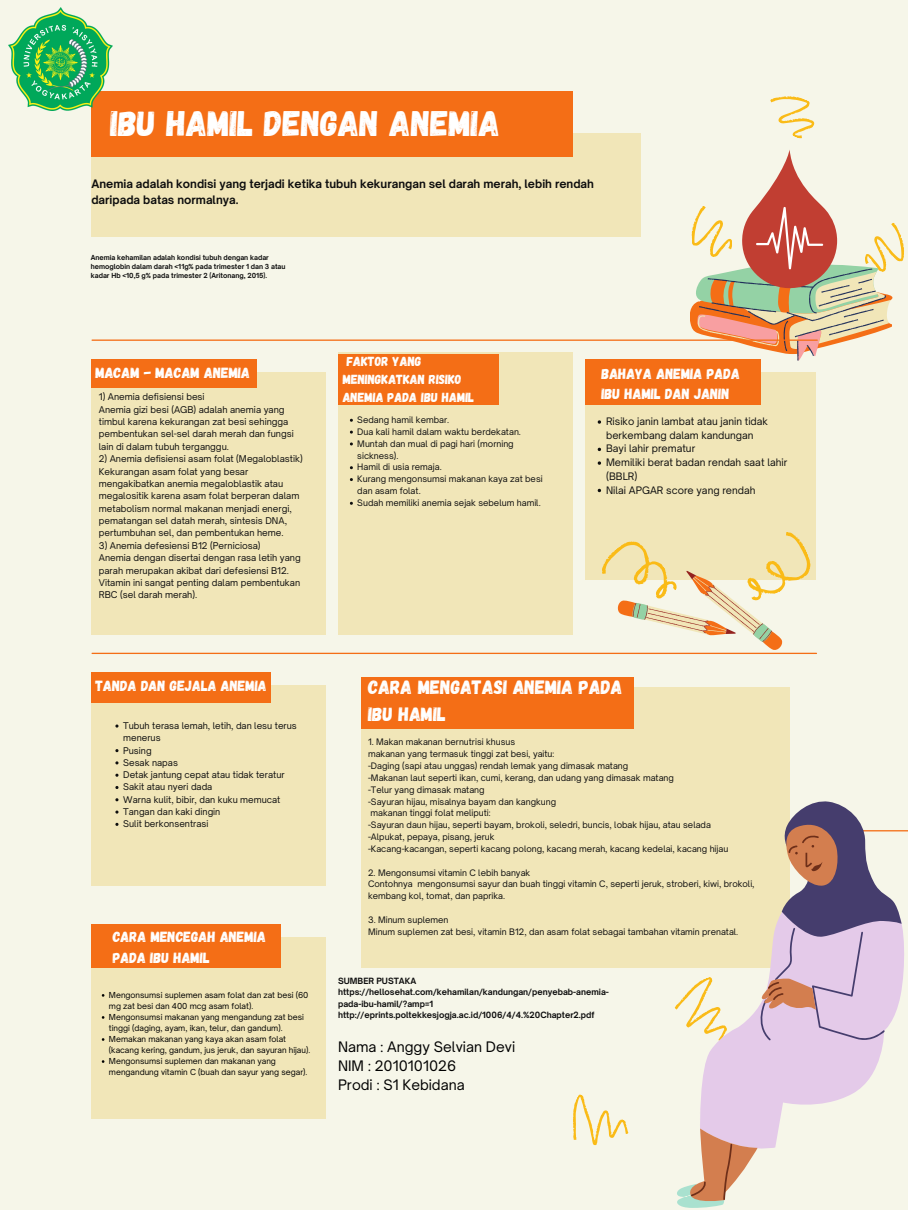
<style>
.page{position:relative;width:908px;height:1210px;background:#fff}
.page>*{position:absolute;margin:0;border:0;box-sizing:border-box;transform-origin:0 0}
.t1{font:35.45px "Gagalin";color:#fff}
.t2{font:19.29px/26.8px "Gagalin";color:#fff}
.t3{font:14.7px/20.5px "Gagalin";color:#fff}
.t4{font:13.86px "Open Sauce One";color:#000}
.t5{font:13.12px/18.3px "Gagalin";color:#fff}
.t6{font:700 11.2px/15.5px "Open Sauce One";color:#0e0e0e}
.t7{font:9.87px/13.7px "Open Sauce One";color:#0e0e0e}
.t8{font:8.92px/12.4px "Open Sauce One";color:#0e0e0e}
.t9{font:8.86px/12.3px "Open Sauce One";color:#0e0e0e}
.t10{font:8.57px/11.9px "Open Sauce One";color:#0e0e0e}
.t11{font:8.54px/11.8px "Open Sauce One";color:#0e0e0e}
.t12{font:700 8.26px/11.3px "Open Sauce One";color:#0e0e0e}
.t13{font:7.91px/11px "Open Sauce One";color:#000}
.t14{font:700 6.65px/9.3px "Open Sauce One";color:#0e0e0e}
</style>
<div class="page">
<div style="left:0;top:0;width:907px;height:1210px;background:#f6f6e9"></div>
<div style="left:91px;top:134px;width:549px;height:103px;background:#f1e6b8"></div>
<div style="left:91px;top:91px;width:481px;height:66px;background:#f46e16"></div>
<hr style="left:424px;top:830px;width:483px;height:1px;background:#f46e16">
<svg style="left:674px;top:993px;width:13px;height:34px"></svg>
<hr style="left:92px;top:653px;width:724px;height:1px;background:#f46e16">
<div style="left:361px;top:687px;width:428px;height:280px;background:#f1e6b8"></div>
<div style="left:584px;top:372px;width:231px;height:208px;background:#f1e6b8"></div>
<svg style="left:595px;top:527px;width:221px;height:185px"></svg>
<div style="left:91px;top:372px;width:234px;height:262px;background:#f1e6b8"></div>
<div style="left:91px;top:359px;width:165px;height:28px;background:#f46e16"></div>
<div style="left:338px;top:353px;width:234px;height:281px;background:#f1e6b8"></div>
<div style="left:338px;top:353px;width:160px;height:51px;background:#f46e16"></div>
<div style="left:584px;top:359px;width:176px;height:45px;background:#f46e16"></div>
<div style="left:91px;top:686px;width:234px;height:200px;background:#f1e6b8"></div>
<div style="left:91px;top:672px;width:180px;height:30px;background:#f46e16"></div>
<div style="left:91px;top:937px;width:234px;height:182px;background:#f1e6b8"></div>
<div style="left:91px;top:923px;width:190px;height:44px;background:#f46e16"></div>
<svg style="left:770px;top:96px;width:45px;height:43px"></svg>
<svg style="left:573px;top:1094px;width:56px;height:52px"></svg>
<hr style="left:92px;top:339px;width:725px;height:2px;background:#f46e16">
<div style="left:361px;top:677px;width:272px;height:52px;background:#f46e16"></div>
<img style="left:8px;top:8px;width:105px;height:103px">
<svg style="left:677px;top:1186px;width:46px;height:22px"></svg>
<svg style="left:839px;top:921px;width:65px;height:179px"></svg>
<svg style="left:789px;top:799px;width:112px;height:242px"></svg>
<svg style="left:687px;top:819px;width:152px;height:385px"></svg>
<svg style="left:690px;top:832px;width:132px;height:368px"></svg>
<svg style="left:688px;top:150px;width:216px;height:214px"></svg>
<svg style="left:597px;top:420px;width:4px;height:4px"></svg>
<svg style="left:597px;top:461px;width:4px;height:4px"></svg>
<svg style="left:597px;top:489px;width:4px;height:3px"></svg>
<p class="t1" style="left:110px;top:100px;width:391px">IBU HAMIL DENGAN ANEMIA</p>
<p class="t6" style="left:91px;top:176px;width:504px">Anemia adalah kondisi yang terjadi ketika tubuh kekurangan sel darah merah, lebih rendah daripada batas normalnya.</p>
<p class="t14" style="left:91px;top:252px;width:196px">Anemia kehamilan adalah kondisi tubuh dengan kadar hemoglobin dalam darah &lt;11g% pada trimester 1 dan 3 atau kadar Hb &lt;10,5 g% pada trimester 2 (Aritonang, 2015).</p>
<p class="t3" style="left:95px;top:362px;width:156px">MACAM - MACAM ANEMIA</p>
<p class="t8" style="left:99px;top:390px;width:107px">1) Anemia defisiensi besi</p>
<p class="t8" style="left:99px;top:403px;width:196px">Anemia gizi besi (AGB) adalah anemia yang timbul karena kekurangan zat besi sehingga pembentukan sel-sel darah merah dan fungsi lain di dalam tubuh terganggu.</p>
<p class="t8" style="left:99px;top:452px;width:205px">2) Anemia defisiensi asam folat (Megaloblastik)</p>
<p class="t8" style="left:99px;top:465px;width:202px">Kekurangan asam folat yang besar mengakibatkan anemia megaloblastik atau megalositik karena asam folat berperan dalam metabolism normal makanan menjadi energi, pematangan sel datah merah, sintesis DNA, pertumbuhan sel, dan pembentukan heme.</p>
<p class="t8" style="left:99px;top:539px;width:163px">3) Anemia defesiensi B12 (Perniciosa)</p>
<p class="t8" style="left:99px;top:551px;width:203px">Anemia dengan disertai dengan rasa letih yang parah merupakan akibat dari defesiensi B12.<br>Vitamin ini sangat penting dalam pembentukan RBC (sel darah merah).</p>
<p class="t5" style="left:342px;top:351px;width:133px;text-indent:4px">FAKTOR YANG<br>MENINGKATKAN RISIKO<br>ANEMIA PADA IBU HAMIL</p>
<p class="t10" style="left:357px;top:414px;width:93px">Sedang hamil kembar.</p>
<p class="t10" style="left:357px;top:425px;width:165px">Dua kali hamil dalam waktu berdekatan.</p>
<p class="t10" style="left:357px;top:437px;width:158px">Muntah dan mual di pagi hari (morning sickness).</p>
<p class="t10" style="left:357px;top:461px;width:86px">Hamil di usia remaja.</p>
<p class="t10" style="left:357px;top:473px;width:187px">Kurang mengonsumsi makanan kaya zat besi dan asam folat.</p>
<p class="t10" style="left:357px;top:497px;width:185px">Sudah memiliki anemia sejak sebelum hamil.</p>
<p class="t3" style="left:601px;top:362px;width:140px">BAHAYA ANEMIA PADA<br>IBU HAMIL DAN JANIN</p>
<p class="t7" style="left:606px;top:414px;width:163px">Risiko janin lambat atau janin tidak berkembang dalam kandungan</p>
<p class="t7" style="left:606px;top:442px;width:91px">Bayi lahir prematur</p>
<p class="t7" style="left:606px;top:455px;width:183px">Memiliki berat badan rendah saat lahir (BBLR)</p>
<p class="t7" style="left:606px;top:483px;width:151px">Nilai APGAR score yang rendah</p>
<p class="t3" style="left:95px;top:675px;width:173px">TANDA DAN GEJALA ANEMIA</p>
<p class="t9" style="left:123px;top:719px;width:175px">Tubuh terasa lemah, letih, dan lesu terus menerus</p>
<p class="t9" style="left:123px;top:744px;width:30px">Pusing</p>
<p class="t9" style="left:123px;top:756px;width:56px">Sesak napas</p>
<p class="t9" style="left:123px;top:768px;width:163px">Detak jantung cepat atau tidak teratur</p>
<p class="t9" style="left:123px;top:781px;width:91px">Sakit atau nyeri dada</p>
<p class="t9" style="left:123px;top:793px;width:159px">Warna kulit, bibir, dan kuku memucat</p>
<p class="t9" style="left:123px;top:805px;width:99px">Tangan dan kaki dingin</p>
<p class="t9" style="left:123px;top:818px;width:87px">Sulit berkonsentrasi</p>
<p class="t3" style="left:113px;top:926px;width:155px">CARA MENCEGAH ANEMIA<br>PADA IBU HAMIL</p>
<p class="t13" style="left:109px;top:989px;width:201px">Mengonsumsi suplemen asam folat dan zat besi (60 mg zat besi dan 400 mcg asam folat).</p>
<p class="t13" style="left:109px;top:1011px;width:196px">Mengonsumsi makanan yang mengandung zat besi tinggi (daging, ayam, ikan, telur, dan gandum).</p>
<p class="t13" style="left:109px;top:1033px;width:203px">Memakan makanan yang kaya akan asam folat (kacang kering, gandum, jus jeruk, dan sayuran hijau).</p>
<p class="t13" style="left:109px;top:1055px;width:200px">Mengonsumsi suplemen dan makanan yang mengandung vitamin C (buah dan sayur yang segar).</p>
<p class="t2" style="left:368px;top:672px;width:255px">CARA MENGATASI ANEMIA PADA<br>IBU HAMIL</p>
<p class="t11" style="left:368px;top:736px;width:148px">1. Makan makanan bernutrisi khusus</p>
<p class="t11" style="left:368px;top:748px;width:188px">makanan yang termasuk tinggi zat besi, yaitu:</p>
<p class="t11" style="left:368px;top:760px;width:262px">-Daging (sapi atau unggas) rendah lemak yang dimasak matang</p>
<p class="t11" style="left:368px;top:771px;width:307px">-Makanan laut seperti ikan, cumi, kerang, dan udang yang dimasak matang</p>
<p class="t11" style="left:368px;top:783px;width:118px">-Telur yang dimasak matang</p>
<p class="t11" style="left:368px;top:795px;width:190px">-Sayuran hijau, misalnya bayam dan kangkung</p>
<p class="t11" style="left:370px;top:807px;width:122px">makanan tinggi folat meliputi:</p>
<p class="t11" style="left:368px;top:819px;width:344px">-Sayuran daun hijau, seperti bayam, brokoli, seledri, buncis, lobak hijau, atau selada</p>
<p class="t11" style="left:368px;top:831px;width:128px">-Alpukat, pepaya, pisang, jeruk</p>
<p class="t11" style="left:368px;top:842px;width:362px">-Kacang-kacangan, seperti kacang polong, kacang merah, kacang kedelai, kacang hijau</p>
<p class="t11" style="left:368px;top:866px;width:164px">2. Mengonsumsi vitamin C lebih banyak</p>
<p class="t11" style="left:368px;top:878px;width:388px">Contohnya mengonsumsi sayur dan buah tinggi vitamin C, seperti jeruk, stroberi, kiwi, brokoli, kembang kol, tomat, dan paprika.</p>
<p class="t11" style="left:368px;top:913px;width:82px">3. Minum suplemen</p>
<p class="t11" style="left:368px;top:925px;width:371px">Minum suplemen zat besi, vitamin B12, dan asam folat sebagai tambahan vitamin prenatal.</p>
<p class="t12" style="left:338px;top:975px;width:80px">SUMBER PUSTAKA</p>
<p class="t12" style="left:338px;top:986px;width:272px">https://hellosehat.com/kehamilan/kandungan/penyebab-anemia&shy;pada-ibu-hamil/?amp=1</p>
<p class="t12" style="left:338px;top:1009px;width:258px">http://eprints.poltekkesjogja.ac.id/1006/4/4.%20Chapter2.pdf</p>
<p class="t4" style="left:338px;top:1038px;width:178px">Nama : Anggy Selvian Devi</p>
<p class="t4" style="left:338px;top:1057px;width:120px">NIM : 2010101026</p>
<p class="t4" style="left:338px;top:1076px;width:128px">Prodi : S1 Kebidana</p>
</div>
